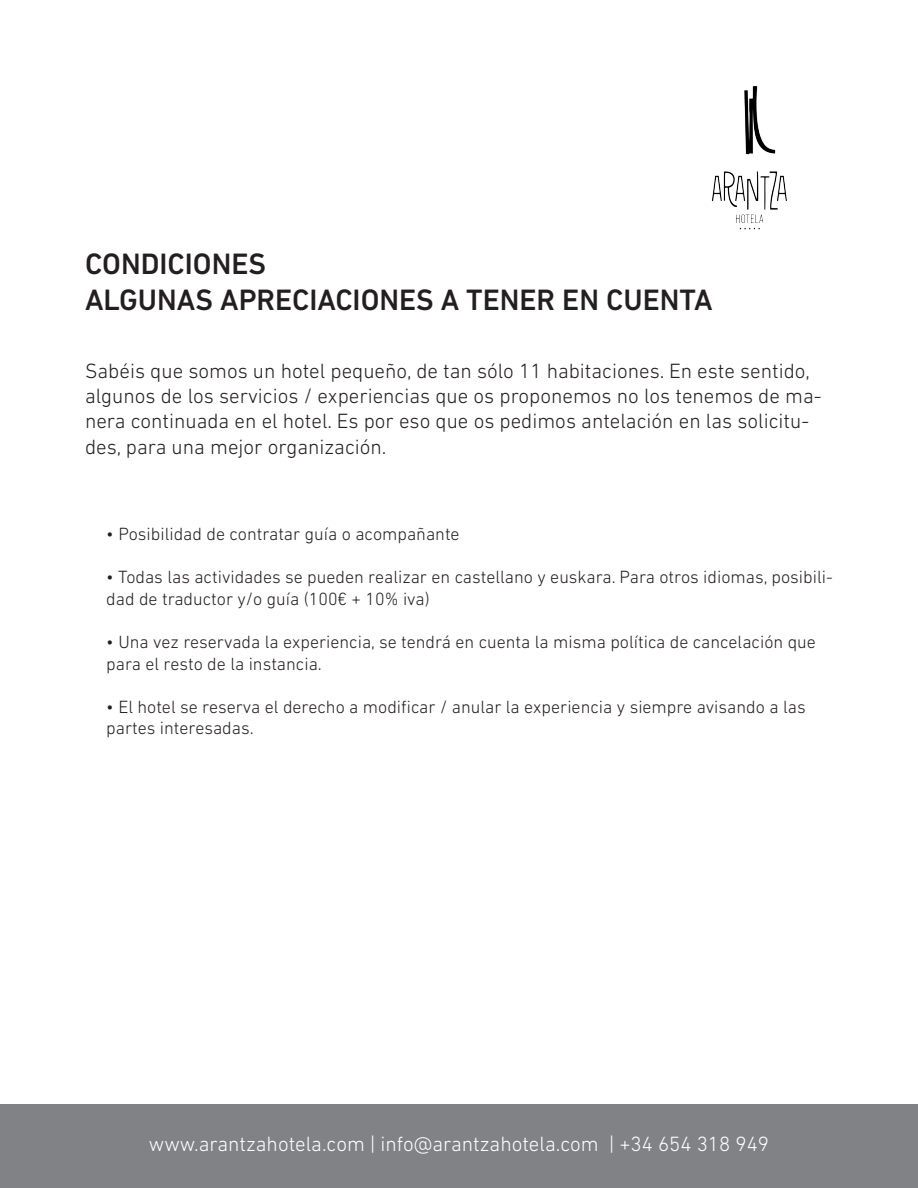
<style>
.page{position:relative;width:918px;height:1188px;background:#fff}
.page>*{position:absolute;margin:0;border:0;box-sizing:border-box;transform-origin:0 0}
.título{font:500 30px "DIN Next LT Pro";color:#231f20}
.texto{font:300 21px/25.2px "DIN Next LT Pro";color:#231f20}
.t1{font:300 21px "DIN Next LT Pro";color:#fff}
.texto_pequeño{font:300 18px/21.6px "DIN Next LT Pro";color:#231f20}
</style>
<div class="page">
<div style="left:0;top:1104px;width:918px;height:84px;background:#808285"></div>
<img style="left:711px;top:86px;width:76px;height:144px">
<p class="título" style="left:85px;top:246px;width:183px">CONDICIONES</p>
<p class="título" style="left:85px;top:282px;width:629px">ALGUNAS APRECIACIONES A TENER EN CUENTA</p>
<p class="texto" style="left:85px;top:358px;width:738px">Sabéis que somos un hotel pequeño, de tan sólo 11 habitaciones. En este sentido, algunos de los servicios / experiencias que os proponemos no los tenemos de ma&shy;nera continuada en el hotel. Es por eso que os pedimos antelación en las solicitu&shy;des, para una mejor organización.</p>
<p class="texto_pequeño" style="left:106px;top:523px;width:355px">• Posibilidad de contratar guía o acompañante</p>
<p class="texto_pequeño" style="left:106px;top:566px;width:728px">• Todas las actividades se pueden realizar en castellano y euskara. Para otros idiomas, posibili&shy;dad de traductor y/o guía (100€ + 10% iva)</p>
<p class="texto_pequeño" style="left:106px;top:631px;width:711px">• Una vez reservada la experiencia, se tendrá en cuenta la misma política de cancelación que para el resto de la instancia.</p>
<p class="texto_pequeño" style="left:106px;top:696px;width:701px">• El hotel se reserva el derecho a modificar / anular la experiencia y siempre avisando a las partes interesadas.</p>
<p class="t1" style="left:149px;top:1132px;width:622px">www.arantzahotela.com | info@arantzahotela.com | +34 654 318 949</p>
</div>
